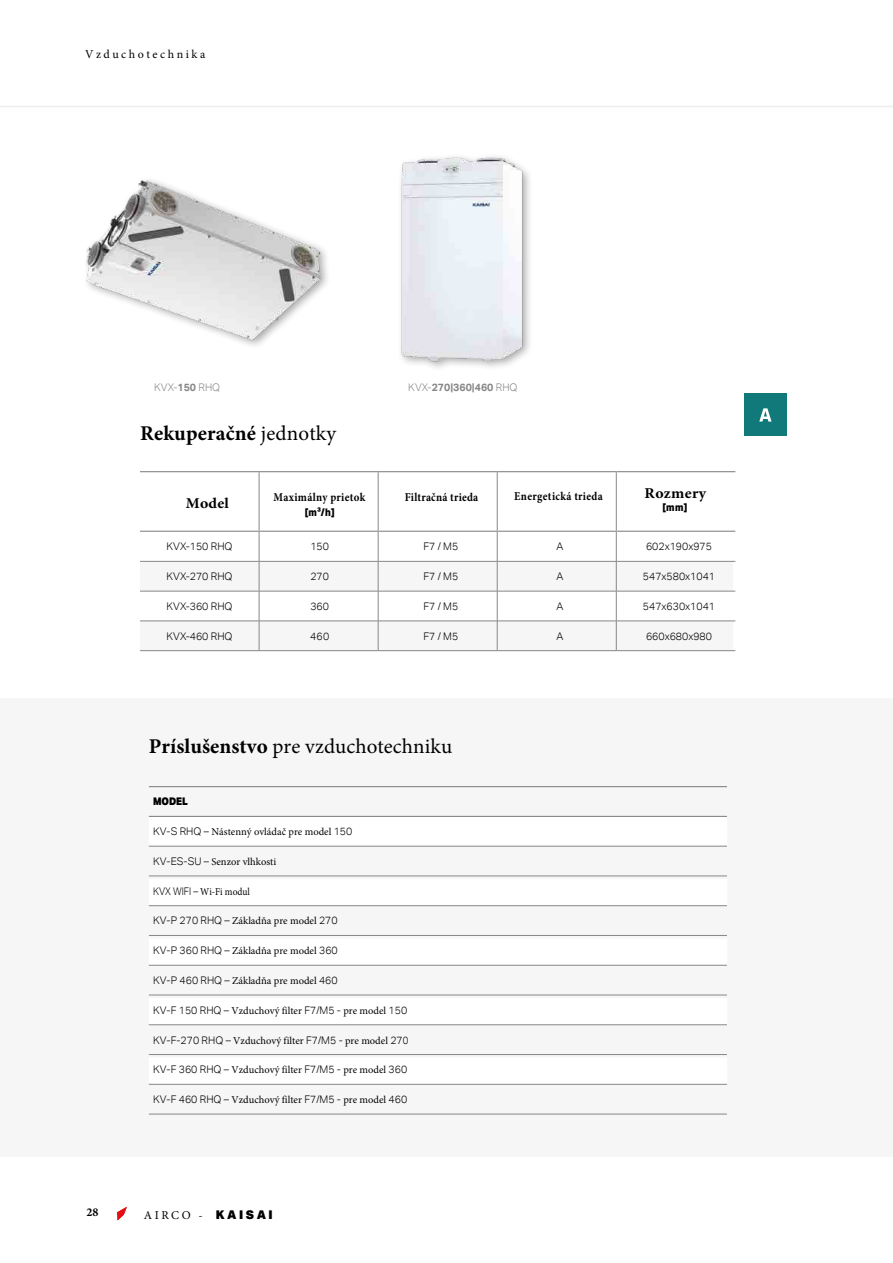
<style>
.page{position:relative;width:893px;height:1263px;background:#fff}
.page>*{position:absolute;margin:0;border:0;box-sizing:border-box;transform-origin:0 0}
.t1{font:21px "Minion Pro";letter-spacing:.005em;color:#000}
.t2{font:700 21px "Minion Pro";letter-spacing:.01em;color:#000}
.t3{font:700 15px "Minion Pro";letter-spacing:.02em;color:#000;scale:1.05 1}
.t4{font:700 12px "Minion Pro";letter-spacing:.03em;color:#000;scale:.9 1}
.t5{font:12px "Minion Pro";letter-spacing:.21em;color:#000}
.t6{font:700 12px "Minion Pro";letter-spacing:.03em;color:#000}
.t7{font:10.5px "Minion Pro";color:#000}
.t8{font:300 10.5px "Aktiv Grotesk";color:#000}
.t9{font:10.5px "Minion Pro";color:#000;scale:.9 1}
.t10{font:700 10.5px "Aktiv Grotesk";color:#878787}
.t11{font:800 10.5px "Aktiv Grotesk";color:#000;scale:.9 1}
.t12{font:300 10.5px "Aktiv Grotesk";letter-spacing:.005em;color:#878787}
.t13{font:900 10.5px "Aktiv Grotesk";letter-spacing:-.01em;color:#000;scale:.9 1}
.s1{font-weight:700}
.s2{font-weight:300}
.s3{font-weight:400}
.s4{font-family:"Aktiv Grotesk";font-weight:300}
.s5{font-family:"Aktiv Grotesk";font-weight:900}
</style>
<div class="page">
<hr style="left:0;top:106px;width:893px;height:1px;background:#ededed">
<hr style="left:892px;top:0;width:1px;height:544px;background:#e9b000">
<div style="left:0;top:699px;width:893px;height:458px;background:#f6f6f6"></div>
<div style="left:397px;top:153px;width:136px;height:219px;background:#000;opacity:.35"></div>
<img style="left:397px;top:153px;width:136px;height:212px">
<img style="left:86px;top:180px;width:242px;height:166px">
<hr style="left:616px;top:472px;width:1px;height:59px;background:#878787">
<svg style="left:140px;top:532px;width:593px;height:59px"></svg>
<hr style="left:140px;top:561px;width:119px;height:1px;background:#878787">
<hr style="left:259px;top:561px;width:119px;height:1px;background:#878787">
<hr style="left:259px;top:561px;width:1px;height:30px;background:#878787">
<hr style="left:378px;top:561px;width:119px;height:1px;background:#878787">
<hr style="left:378px;top:561px;width:1px;height:30px;background:#878787">
<hr style="left:497px;top:561px;width:119px;height:1px;background:#878787">
<hr style="left:497px;top:561px;width:1px;height:30px;background:#878787">
<hr style="left:616px;top:561px;width:119px;height:1px;background:#878787">
<hr style="left:616px;top:561px;width:1px;height:30px;background:#878787">
<hr style="left:140px;top:591px;width:119px;height:1px;background:#878787">
<hr style="left:259px;top:591px;width:119px;height:1px;background:#878787">
<hr style="left:259px;top:591px;width:1px;height:30px;background:#878787">
<hr style="left:378px;top:591px;width:119px;height:1px;background:#878787">
<hr style="left:378px;top:591px;width:1px;height:30px;background:#878787">
<hr style="left:497px;top:591px;width:119px;height:1px;background:#878787">
<hr style="left:497px;top:591px;width:1px;height:30px;background:#878787">
<hr style="left:616px;top:591px;width:119px;height:1px;background:#878787">
<hr style="left:616px;top:591px;width:1px;height:30px;background:#878787">
<hr style="left:616px;top:621px;width:119px;height:1px;background:#878787">
<div style="left:140px;top:621px;width:593px;height:29px;background:#f6f6f6"></div>
<hr style="left:140px;top:650px;width:119px;height:1px;background:#878787">
<hr style="left:259px;top:650px;width:119px;height:1px;background:#878787">
<hr style="left:378px;top:650px;width:119px;height:1px;background:#878787">
<hr style="left:497px;top:650px;width:119px;height:1px;background:#878787">
<hr style="left:616px;top:650px;width:119px;height:1px;background:#878787">
<hr style="left:259px;top:472px;width:1px;height:59px;background:#878787">
<hr style="left:378px;top:472px;width:1px;height:59px;background:#878787">
<hr style="left:497px;top:472px;width:1px;height:59px;background:#878787">
<hr style="left:140px;top:471px;width:119px;height:1px;background:#878787">
<hr style="left:259px;top:471px;width:119px;height:1px;background:#878787">
<hr style="left:378px;top:471px;width:119px;height:1px;background:#878787">
<hr style="left:497px;top:471px;width:119px;height:1px;background:#878787">
<hr style="left:616px;top:471px;width:119px;height:1px;background:#878787">
<hr style="left:140px;top:531px;width:119px;height:1px;background:#878787">
<hr style="left:259px;top:531px;width:119px;height:1px;background:#878787">
<hr style="left:378px;top:531px;width:119px;height:1px;background:#878787">
<hr style="left:497px;top:531px;width:119px;height:1px;background:#878787">
<hr style="left:616px;top:531px;width:119px;height:1px;background:#878787">
<div style="left:744px;top:394px;width:43px;height:42px;background:#117979"></div>
<svg style="left:759px;top:408px;width:12px;height:14px"></svg>
<svg style="left:148px;top:875px;width:579px;height:239px;fill:#fff"></svg>
<svg style="left:148px;top:909px;width:579px;height:148px"></svg>
<hr style="left:149px;top:846px;width:578px;height:1px;background:#878787">
<hr style="left:149px;top:876px;width:578px;height:1px;background:#878787">
<hr style="left:149px;top:905px;width:578px;height:1px;background:#878787">
<hr style="left:149px;top:935px;width:578px;height:1px;background:#878787">
<hr style="left:149px;top:965px;width:578px;height:1px;background:#878787">
<hr style="left:149px;top:995px;width:578px;height:1px;background:#878787">
<hr style="left:149px;top:1024px;width:578px;height:1px;background:#878787">
<hr style="left:149px;top:1054px;width:578px;height:1px;background:#878787">
<hr style="left:149px;top:1084px;width:578px;height:1px;background:#878787">
<hr style="left:149px;top:1114px;width:578px;height:1px;background:#878787">
<hr style="left:149px;top:786px;width:578px;height:1px;background:#878787">
<hr style="left:149px;top:816px;width:578px;height:1px;background:#878787">
<svg style="left:117px;top:1207px;width:10px;height:13px"></svg>
<p class="t5" style="left:85px;top:46px;width:122px">Vzduchotechnika</p>
<p class="t12" style="left:154px;top:381px;width:68px">KVX-<span class="s1">150</span> RHQ</p>
<p class="t10" style="left:408px;top:381px;width:111px"><span class="s2">KVX-</span>270|360|460 <span class="s2">RHQ</span></p>
<h1 class="t2" style="left:140px;top:418px;width:198px">Rekuperačné <span class="s3">jednotky</span></h1>
<h2 class="t3" style="left:186px;top:493px;width:42px">Model</h2>
<p class="t4" style="left:274px;top:488px;width:103px">Maximálny prietok</p>
<p class="t11" style="left:305px;top:506px;width:35px">[m3/h]</p>
<p class="t4" style="left:405px;top:488px;width:83px">Filtračná trieda</p>
<p class="t4" style="left:514px;top:488px;width:100px">Energetická trieda</p>
<h2 class="t3" style="left:645px;top:482px;width:60px">Rozmery</h2>
<p class="t11" style="left:662px;top:500px;width:29px">[mm]</p>
<p class="t8" style="left:166px;top:540px;width:68px">KVX-150 RHQ</p>
<p class="t8" style="left:310px;top:540px;width:20px">150</p>
<p class="t8" style="left:423px;top:540px;width:36px">F7 / M5</p>
<p class="t8" style="left:556px;top:540px;width:8px">A</p>
<p class="t8" style="left:646px;top:540px;width:67px">602x190x975</p>
<p class="t8" style="left:166px;top:570px;width:68px">KVX-270 RHQ</p>
<p class="t8" style="left:310px;top:570px;width:20px">270</p>
<p class="t8" style="left:423px;top:570px;width:36px">F7 / M5</p>
<p class="t8" style="left:556px;top:570px;width:8px">A</p>
<p class="t8" style="left:643px;top:570px;width:74px">547x580x1041</p>
<p class="t8" style="left:166px;top:600px;width:68px">KVX-360 RHQ</p>
<p class="t8" style="left:310px;top:600px;width:20px">360</p>
<p class="t8" style="left:423px;top:600px;width:36px">F7 / M5</p>
<p class="t8" style="left:556px;top:600px;width:8px">A</p>
<p class="t8" style="left:643px;top:600px;width:74px">547x630x1041</p>
<p class="t8" style="left:166px;top:630px;width:68px">KVX-460 RHQ</p>
<p class="t8" style="left:310px;top:630px;width:21px">460</p>
<p class="t8" style="left:423px;top:630px;width:36px">F7 / M5</p>
<p class="t8" style="left:556px;top:630px;width:8px">A</p>
<p class="t8" style="left:646px;top:630px;width:67px">660x680x980</p>
<h1 class="t1" style="left:149px;top:732px;width:305px"><span class="s1">Príslušenstvo</span> pre vzduchotechniku</h1>
<p class="t13" style="left:153px;top:795px;width:40px">MODEL</p>
<p class="t7" style="left:153px;top:825px;width:201px"><span class="s4">KV-S RHQ –</span> Nástenný ovládač pre model <span class="s4">150</span></p>
<p class="t7" style="left:153px;top:854px;width:125px"><span class="s4">KV-ES-SU –</span> Senzor vlhkosti</p>
<p class="t9" style="left:153px;top:884px;width:109px"><span class="s4">KVX WIFI –</span> Wi-Fi modul</p>
<p class="t7" style="left:153px;top:914px;width:186px"><span class="s4">KV-P 270 RHQ –</span> Základňa pre model <span class="s4">270</span></p>
<p class="t7" style="left:153px;top:944px;width:186px"><span class="s4">KV-P 360 RHQ –</span> Základňa pre model <span class="s4">360</span></p>
<p class="t7" style="left:153px;top:973px;width:186px"><span class="s4">KV-P 460 RHQ –</span> Základňa pre model <span class="s4">460</span></p>
<p class="t7" style="left:153px;top:1003px;width:256px"><span class="s4">KV-F 150 RHQ –</span> Vzduchový filter <span class="s4">F7/M5 -</span> pre model <span class="s4">150</span></p>
<p class="t7" style="left:153px;top:1033px;width:257px"><span class="s4">KV-F-270 RHQ –</span> Vzduchový filter <span class="s4">F7/M5 -</span> pre model <span class="s4">270</span></p>
<p class="t7" style="left:153px;top:1063px;width:256px"><span class="s4">KV-F 360 RHQ –</span> Vzduchový filter <span class="s4">F7/M5 -</span> pre model <span class="s4">360</span></p>
<p class="t7" style="left:153px;top:1093px;width:256px"><span class="s4">KV-F 460 RHQ –</span> Vzduchový filter <span class="s4">F7/M5 -</span> pre model <span class="s4">460</span></p>
<p class="t6" style="left:87px;top:1204px;width:14px">28</p>
<p class="t5" style="left:144px;top:1207px;width:130px">AIRCO - <span class="s5">KAISAI</span></p>
</div>
